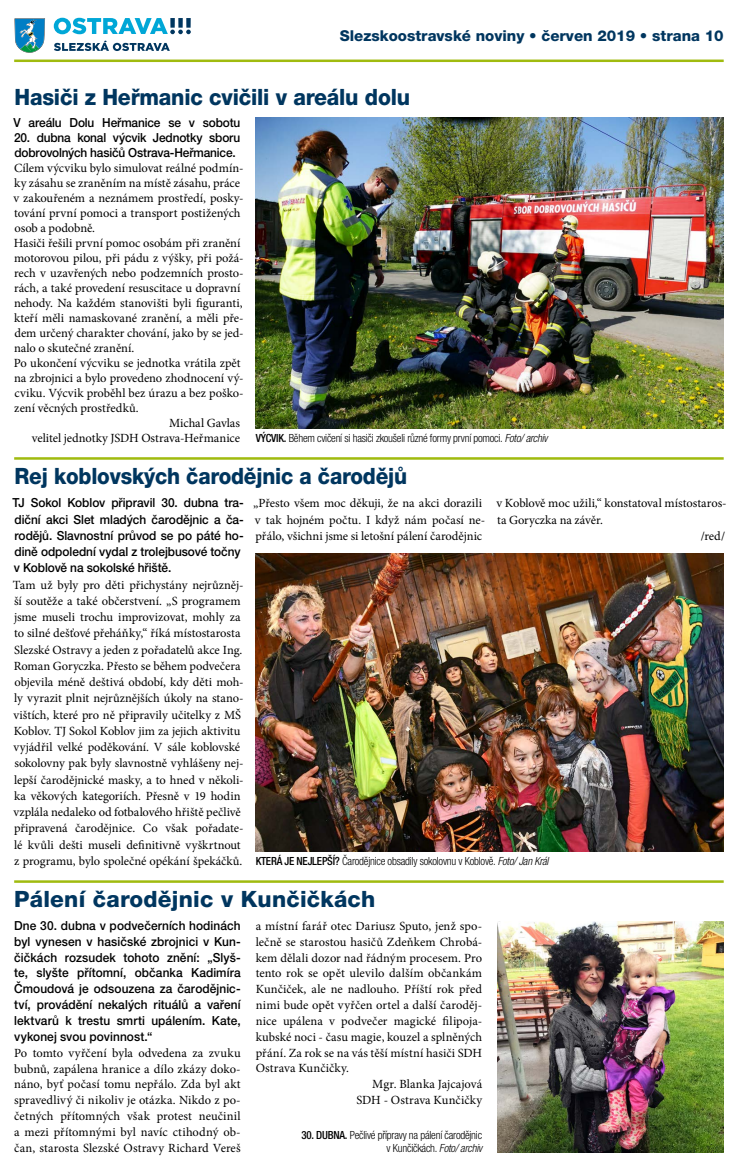
<style>
.page{position:relative;width:745px;height:1170px;background:#fff}
.page>*{position:absolute;margin:0;border:0;box-sizing:border-box;transform-origin:0 0}
.t1{font:800 22.5px "Helvetica Neue LT Pro";letter-spacing:-.01em;color:#00365f;scale:.94 1}
.t2{font:800 22.5px "Helvetica Neue LT Pro";letter-spacing:-.01em;color:#00365f;scale:.92 1}
.t3{font:800 22.5px "Helvetica Neue LT Pro";letter-spacing:.01em;color:#00365f}
.t4{font:800 15px "Helvetica Neue LT Pro";color:#00365f}
.t5{font:12.5px/16.2px "Minion Pro";color:#000}
.t6{font:500 12.5px/15.9px "Helvetica Neue LT Pro";letter-spacing:-.005em;color:#000;scale:.95 1}
.t7{font:300 condensed 11.25px/13.5px "Helvetica Neue LT Pro";letter-spacing:-.02em;color:#000;text-align:right}
.s1{font-family:"Minion Pro";font-weight:400;font-stretch:normal;font-size:12.5px}
.s2{font-weight:500}
.s3{font-style:italic}
</style>
<div class="page">
<hr style="left:14px;top:60px;width:709px;height:2px;background:#a0bb0f">
<svg style="left:14px;top:18px;width:31px;height:35px"></svg>
<svg style="left:54px;top:18px;width:137px;height:16px"></svg>
<svg style="left:54px;top:40px;width:116px;height:11px"></svg>
<img style="left:255px;top:118px;width:468px;height:310px">
<img style="left:497px;top:921px;width:226px;height:231px">
<hr style="left:14px;top:457px;width:709px;height:2px;background:#a0bb0f">
<img style="left:255px;top:553px;width:468px;height:298px">
<hr style="left:14px;top:880px;width:709px;height:2px;background:#a0bb0f">
<p class="t4" style="left:339px;top:27px;width:385px">Slezskoostravské noviny • červen 2019 • strana 10</p>
<h1 class="t1" style="left:15px;top:83px;width:422px">Hasiči z Heřmanic cvičili v areálu dolu</h1>
<p class="t6" style="left:14px;top:114px;width:240px">V areálu Dolu Heřmanice se v sobotu</p>
<p class="t6" style="left:14px;top:130px;width:239px;line-height:15px">20. dubna konal výcvik Jednotky sboru dobrovolných hasičů Ostrava-Heřmanice.</p>
<p class="t5" style="left:14px;top:160px;width:231px">Cílem výcviku bylo simulovat reálné podmín-</p>
<p class="t5" style="left:14px;top:175px;width:227px">ky zásahu se zraněním na místě zásahu, práce</p>
<p class="t5" style="left:13px;top:190px;width:231px">v zakouřeném a neznámem prostředí, posky-</p>
<p class="t5" style="left:14px;top:205px;width:228px">tování první pomoci a transport postižených</p>
<p class="t5" style="left:14px;top:220px;width:82px">osob a podobně.</p>
<p class="t5" style="left:14px;top:235px;width:228px">Hasiči řešili první pomoc osobám při zranění</p>
<p class="t5" style="left:14px;top:250px;width:231px">motorovou pilou, při pádu z výšky, při požá-</p>
<p class="t5" style="left:14px;top:265px;width:231px">rech v uzavřených nebo podzemních prosto-</p>
<p class="t5" style="left:14px;top:280px;width:228px">rách, a také provedení resuscitace u dopravní</p>
<p class="t5" style="left:14px;top:295px;width:230px">nehody. Na každém stanovišti byli figuranti,</p>
<p class="t5" style="left:14px;top:310px;width:231px">kteří měli namaskované zranění, a měli pře-</p>
<p class="t5" style="left:14px;top:325px;width:230px">dem určený charakter chování, jako by se jed-</p>
<p class="t5" style="left:14px;top:340px;width:122px">nalo o skutečné zranění.</p>
<p class="t5" style="left:14px;top:355px;width:228px">Po ukončení výcviku se jednotka vrátila zpět</p>
<p class="t5" style="left:14px;top:370px;width:231px">na zbrojnici a bylo provedeno zhodnocení vý-</p>
<p class="t5" style="left:14px;top:385px;width:230px">cviku. Výcvik proběhl bez úrazu a bez poško-</p>
<p class="t5" style="left:14px;top:400px;width:126px">zení věcných prostředků.</p>
<p class="t5" style="left:169px;top:415px;width:72px">Michal Gavlas</p>
<p class="t7" style="left:32px;top:431px;width:517px"><span class="s1">velitel jednotky JSDH Ostrava-Heřmanice</span> <span class="s2">VÝCVIK.</span> Během cvičení si hasiči zkoušeli různé formy první pomoci. <span class="s3">Foto/ archiv</span></p>
<h1 class="t2" style="left:15px;top:462px;width:428px">Rej koblovských čarodějnic a čarodějů</h1>
<p class="t6" style="left:12px;top:494px;width:245px;line-height:16.2px">TJ Sokol Koblov připravil 30. dubna tra&shy;diční akci Slet mladých čarodějnic a ča&shy;rodějů. Slavnostní průvod se po páté ho&shy;dině odpolední vydal z trolejbusové točny v Koblově na sokolské hřiště.</p>
<p class="t5" style="left:13px;top:576px;width:232px">Tam už byly pro děti přichystány nejrůzněj&shy;ší soutěže a také občerstvení. „S programem jsme museli trochu improvizovat, mohly za to silné dešťové přeháňky,“ říká místostarosta Slezské Ostravy a jeden z pořadatelů akce Ing.<br>Roman Goryczka. Přesto se během podvečera objevila méně deštivá období, kdy děti moh&shy;ly vyrazit plnit nejrůznějších úkoly na stano&shy;vištích, které pro ně připravily učitelky z MŠ Koblov. TJ Sokol Koblov jim za jejich aktivitu vyjádřil velké poděkování. V sále koblovské sokolovny pak byly slavnostně vyhlášeny nej&shy;lepší čarodějnické masky, a to hned v několi&shy;ka věkových kategoriích. Přesně v 19 hodin vzplála nedaleko od fotbalového hřiště pečlivě připravená čarodějnice. Co však pořadate&shy;lé kvůli dešti museli definitivně vyškrtnout z programu, bylo společné opékání špekáčků.</p>
<p class="t5" style="left:253px;top:495px;width:233px">„Přesto všem moc děkuji, že na akci dorazili v tak hojném počtu. I když nám počasí ne&shy;přálo, všichni jsme si letošní pálení čarodějnic</p>
<p class="t5" style="left:496px;top:495px;width:231px">v Koblově moc užili,“ konstatoval místostaros-</p>
<p class="t5" style="left:497px;top:511px;width:107px">ta Goryczka na závěr.</p>
<p class="t5" style="left:700px;top:527px;width:26px">/red/</p>
<p class="t7" style="left:255px;top:854px;width:294px"><span class="s2">KTERÁ JE NEJLEPŠÍ?</span> Čarodějnice obsadily sokolovnu v Koblově. <span class="s3">Foto/ Jan Král</span></p>
<h1 class="t3" style="left:14px;top:885px;width:362px">Pálení čarodějnic v Kunčičkách</h1>
<p class="t6" style="left:14px;top:917px;width:240px;text-align:justify">Dne 30. dubna v podvečerních hodinách byl vynesen v hasičské zbrojnici v Kun&shy;čičkách rozsudek tohoto znění: „Slyš&shy;te, slyšte přítomní, občanka Kadimíra Čmoudová je odsouzena za čarodějnic&shy;tví, provádění nekalých rituálů a vaření lektvarů k trestu smrti upálením. Kate, vykonej svou povinnost.“</p>
<p class="t5" style="left:14px;top:1044px;width:228px;line-height:15.9px;text-align:justify">Po tomto vyřčení byla odvedena za zvuku bubnů, zapálena hranice a dílo zkázy doko&shy;náno, byť počasí tomu nepřálo. Zda byl akt spravedlivý či nikoliv je otázka. Nikdo z po&shy;četných přítomných však protest neučinil a mezi přítomnými byl navíc ctihodný ob&shy;čan, starosta Slezské Ostravy Richard Vereš</p>
<p class="t5" style="left:255px;top:917px;width:228px">a místní farář otec Dariusz Sputo, jenž spo-</p>
<p class="t5" style="left:255px;top:933px;width:228px">lečně se starostou hasičů Zdeňkem Chrobá-</p>
<p class="t5" style="left:255px;top:949px;width:228px">kem dělali dozor nad řádným procesem. Pro</p>
<p class="t5" style="left:255px;top:965px;width:228px">tento rok se opět ulevilo dalším občankám</p>
<p class="t5" style="left:255px;top:981px;width:228px">Kunčiček, ale ne nadlouho. Příští rok před</p>
<p class="t5" style="left:255px;top:996px;width:228px">nimi bude opět vyřčen ortel a další čaroděj-</p>
<p class="t5" style="left:255px;top:1012px;width:228px">nice upálena v podvečer magické filipoja-</p>
<p class="t5" style="left:255px;top:1028px;width:228px">kubské noci - času magie, kouzel a splněných</p>
<p class="t5" style="left:255px;top:1044px;width:228px">přání. Za rok se na vás těší místní hasiči SDH</p>
<p class="t5" style="left:255px;top:1060px;width:95px">Ostrava Kunčičky.</p>
<p class="t5" style="left:372px;top:1076px;width:111px">Mgr. Blanka Jajcajová</p>
<p class="t5" style="left:356px;top:1091px;width:127px">SDH - Ostrava Kunčičky</p>
<p class="t7" style="left:301px;top:1127px;width:182px"><span class="s2">30. DUBNA.</span> Pečlivé přípravy na pálení čarodějnic v Kunčičkách. <span class="s3">Foto/ archiv</span></p>
</div>
